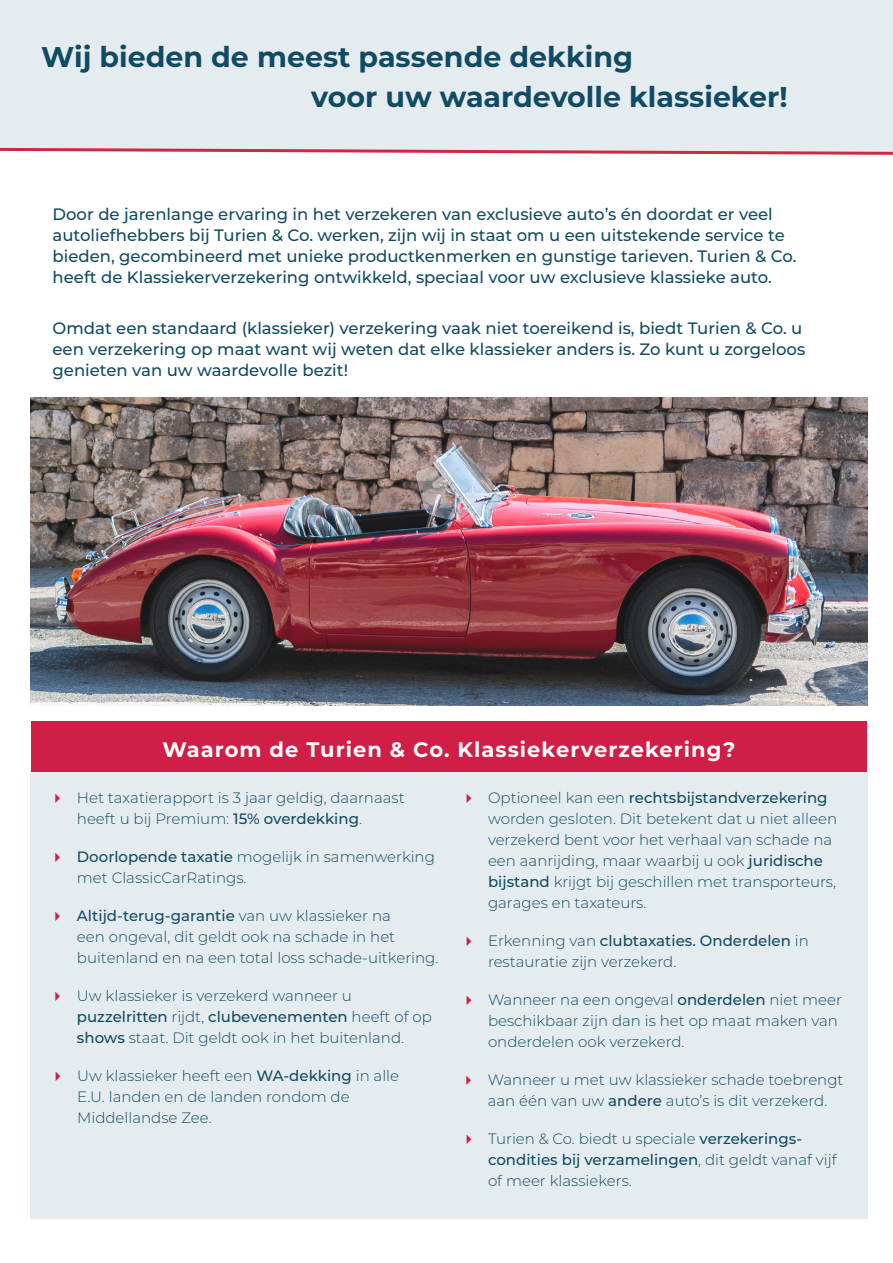
<style>
.page{position:relative;width:893px;height:1263px;background:#fff}
.page>*{position:absolute;margin:0;border:0;box-sizing:border-box;transform-origin:0 0}
.Kopje{font:700 28.5px "Montserrat";color:#114b63}
.Kopje-2{font:700 21px "Montserrat";letter-spacing:.05em;color:#fff}
.Basisalinea{font:500 16.5px/21px "Montserrat";color:#114b63}
.t1{font:300 15px/21px "Montserrat";color:#114b63}
.s1{font-weight:500}
</style>
<div class="page">
<img style="left:31px;top:398px;width:836px;height:307px">
<div style="left:30px;top:772px;width:838px;height:447px;background:#e5ecf0"></div>
<div style="left:31px;top:722px;width:836px;height:50px;background:#d01f46"></div>
<div style="left:0;top:0;width:893px;height:155px;background:#e5ecf0"></div>
<p class="Kopje" style="left:35px;top:37px;width:248px">Een klassieker is</p>
<p class="Kopje" style="left:326px;top:37px;width:274px">n w ardevol bezit,</p>
<p class="Kopje" style="left:251px;top:76px;width:556px">daarom wilt u deze g ed verzekeren!</p>
<p class="Kopje" style="left:41px;top:37px;width:593px">Wij bieden de meest passende dekking</p>
<p class="Kopje" style="left:311px;top:76px;width:478px">voor uw waardevolle klassieker!</p>
<p class="Basisalinea" style="left:53px;top:203px;width:745px">Door de jarenlange ervaring in het verzekeren van exclusieve auto’s én doordat er veel autoliefhebbers bij Turien &amp; Co. werken, zijn wij in staat om u een uitstekende service te bieden, gecombineerd met unieke productkenmerken en gunstige tarieven. Turien &amp; Co. heeft de Klassiekerverzekering ontwikkeld, speciaal voor uw exclusieve klassieke auto.</p>
<p class="Basisalinea" style="left:53px;top:317px;width:754px">Omdat een standaard (klassieker) verzekering vaak niet toereikend is, biedt Turien &amp; Co. u een verzekering op maat want wij weten dat elke klassieker anders is. Zo kunt u zorgeloos genieten van uw waardevolle bezit!</p>
<p class="Kopje-2" style="left:162px;top:734px;width:575px">Waarom de Turien &amp; Co. Klassiekerverzekering?</p>
<p class="t1" style="left:77px;top:787px;width:329px">Het taxatierapport is 3 jaar geldig, daarnaast heeft u bij Premium: <span class="s1">15% overdekking</span>.</p>
<p class="t1" style="left:77px;top:846px;width:360px"><span class="s1">Doorlopende taxatie</span> mogelijk in samenwerking met ClassicCarRatings.</p>
<p class="t1" style="left:77px;top:905px;width:363px"><span class="s1">Altijd-terug-garantie</span> van uw klassieker na<br>een ongeval, dit geldt ook na schade in het buitenland en na een total loss schade-uitkering.</p>
<p class="t1" style="left:77px;top:985px;width:356px">Uw klassieker is verzekerd wanneer u <span class="s1">puzzelritten</span> rijdt, <span class="s1">clubevenementen</span> heeft of op <span class="s1">shows</span> staat. Dit geldt ook in het buitenland.</p>
<p class="t1" style="left:77px;top:1065px;width:323px">Uw klassieker heeft een <span class="s1">WA-dekking</span> in alle<br>E.U. landen en de landen rondom de<br>Middellandse Zee.</p>
<p class="t1" style="left:488px;top:787px;width:351px">Optioneel kan een <span class="s1">rechtsbijstandverzekering </span>worden gesloten. Dit betekent dat u niet alleen verzekerd bent voor het verhaal van schade na een aanrijding, maar waarbij u ook <span class="s1">juridische bijstand</span> krijgt bij geschillen met transporteurs, garages en taxateurs.</p>
<p class="t1" style="left:488px;top:930px;width:322px">Erkenning van <span class="s1">clubtaxaties. Onderdelen</span> in restauratie zijn verzekerd.</p>
<p class="t1" style="left:488px;top:989px;width:356px">Wanneer na een ongeval <span class="s1">onderdelen</span> niet meer beschikbaar zijn dan is het op maat maken van onderdelen ook verzekerd.</p>
<p class="t1" style="left:488px;top:1069px;width:357px">Wanneer u met uw klassieker schade toebrengt aan één van uw <span class="s1">andere</span> auto’s is dit verzekerd.</p>
<p class="t1" style="left:488px;top:1128px;width:350px">Turien &amp; Co. biedt u speciale <span class="s1">verzekerings&shy;condities bij verzamelingen</span>, dit geldt vanaf vijf of meer klassiekers.</p>
</div>
